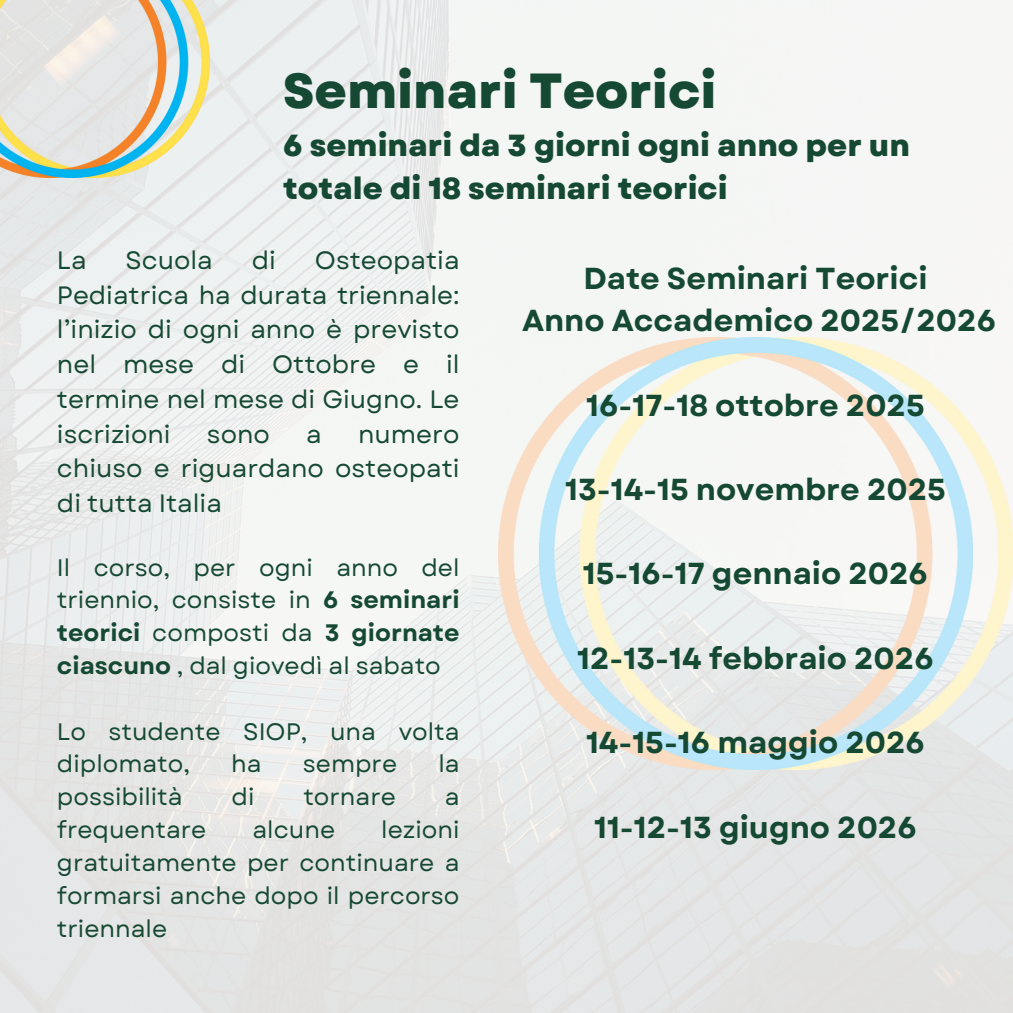
<style>
.page{position:relative;width:1013px;height:1013px;background:#fff}
.page>*{position:absolute;margin:0;border:0;box-sizing:border-box;transform-origin:0 0}
.t1{font:800 49.25px "Garet";color:#164933}
.t2{font:800 30.5px/42.2px "Garet";color:#164933}
.t3{font:700 30.25px/42.2px "Garet";color:#164933;text-align:center}
.t4{font:25.12px/34.8px "Garet";color:#164933;text-align:justify}
.t5{font:23.88px/32.8px "Garet";color:#164933;text-align:justify}
.s1{font-weight:700}
</style>
<div class="page">
<img style="left:0;top:0;width:1012px;height:1012px">
<img style="left:498px;top:337px;width:514px;height:432px">
<img style="left:0;top:0;width:210px;height:178px">
<p class="t1" style="left:283px;top:55px;width:435px">Seminari Teorici</p>
<p class="t2" style="left:283px;top:125px;width:628px">6 seminari da 3 giorni ogni anno per un totale di 18 seminari teorici</p>
<p class="t4" style="left:57px;top:243px;width:31px">La</p>
<p class="t4" style="left:126px;top:243px;width:89px">Scuola</p>
<p class="t4" style="left:252px;top:243px;width:26px">di</p>
<p class="t4" style="left:57px;top:243px;width:404px;text-indent:258px">Osteopatia Pediatrica ha durata triennale: l’inizio di ogni anno è previsto nel mese di Ottobre e il termine nel mese di Giugno. Le iscrizioni</p>
<p class="t4" style="left:57px;top:416px;width:404px;text-indent:301px">numero chiuso e riguardano osteopati di tutta Italia</p>
<p class="t4" style="left:207px;top:416px;width:64px">sono</p>
<p class="t4" style="left:306px;top:416px;width:17px">a</p>
<h1 class="t5" style="left:57px;top:551px;width:404px">Il corso, per ogni anno del triennio, consiste in <span class="s1">6 seminari teorici</span> composti da <span class="s1">3 giornate ciascuno</span> , dal giovedì al sabato</h1>
<p class="t5" style="left:57px;top:715px;width:404px">Lo studente SIOP, una volta diplomato,</p>
<p class="t5" style="left:231px;top:747px;width:32px">ha</p>
<p class="t5" style="left:303px;top:747px;width:96px">sempre</p>
<p class="t5" style="left:438px;top:747px;width:23px">la</p>
<p class="t5" style="left:57px;top:780px;width:127px">possibilità</p>
<p class="t5" style="left:231px;top:780px;width:24px">di</p>
<p class="t5" style="left:303px;top:780px;width:94px">tornare</p>
<p class="t5" style="left:445px;top:780px;width:16px">a</p>
<p class="t5" style="left:57px;top:813px;width:151px">frequentare</p>
<p class="t5" style="left:252px;top:813px;width:84px">alcune</p>
<p class="t5" style="left:57px;top:813px;width:404px;text-indent:324px">lezioni gratuitamente per continuare a formarsi anche dopo il percorso triennale</p>
<p class="t3" style="left:522px;top:257px;width:475px">Date Seminari Teorici<br>Anno Accademico 2025/2026</p>
<p class="t3" style="left:586px;top:384px;width:340px">16-17-18 ottobre 2025</p>
<h1 class="t3" style="left:565px;top:468px;width:382px">13-14-15 novembre 2025</h1>
<h1 class="t3" style="left:583px;top:553px;width:347px">15-16-17 gennaio 2026</h1>
<h1 class="t3" style="left:577px;top:637px;width:358px">12-13-14 febbraio 2026</h1>
<h1 class="t3" style="left:586px;top:721px;width:340px">14-15-16 maggio 2026</h1>
<h1 class="t3" style="left:594px;top:806px;width:324px">11-12-13 giugno 2026</h1>
</div>
